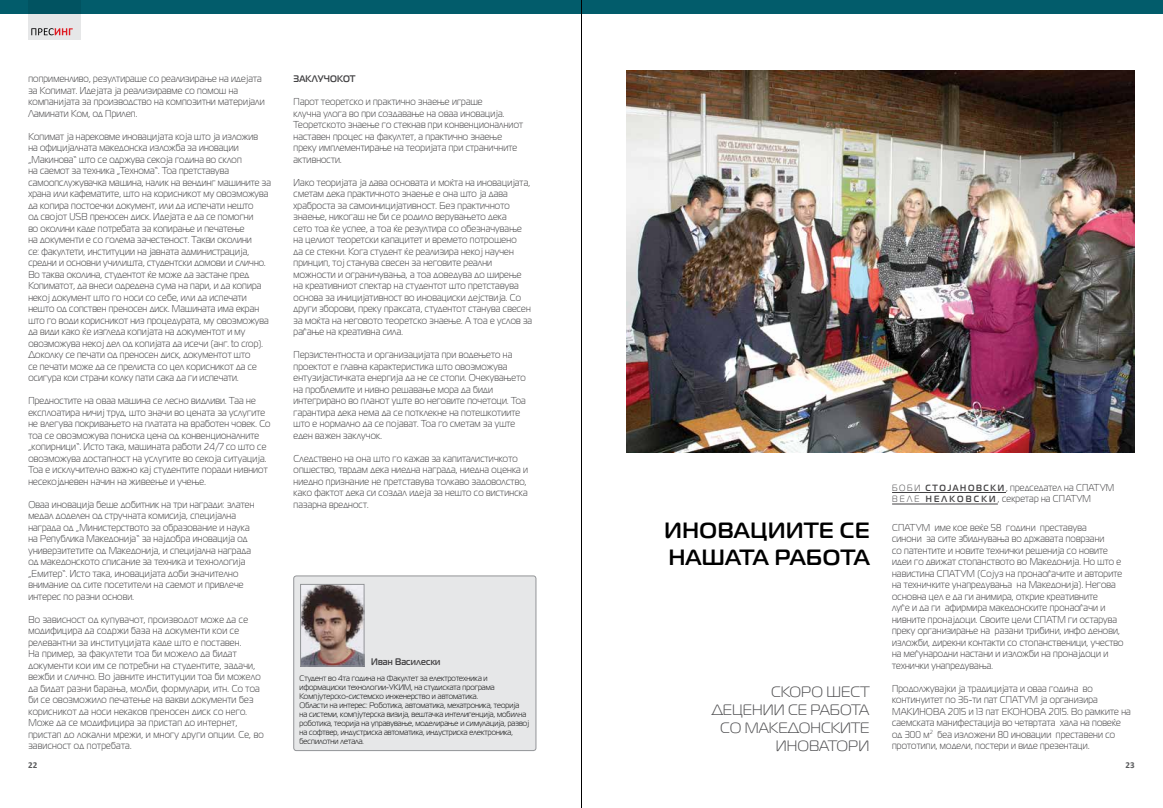
<style>
.page{position:relative;width:1163px;height:808px;background:#fff}
.page>*{position:absolute;margin:0;border:0;box-sizing:border-box;transform-origin:0 0}
.t1{font:700 22px/26.4px "ONE";letter-spacing:.03em;color:#000}
.t2{font:15px "ONE";color:#4d4d4f}
.t3{font:10px/11.5px "ONE";letter-spacing:.02em;color:#414042;scale:.9 1}
.t4{font:700 9.5px "ONE";letter-spacing:.02em;color:#414042;scale:.9 1}
.t5{font:700 9px "ONE";color:#414042;scale:.9 1}
.t6{font:9px "ONE";color:#414042;scale:.9 1}
.t7{font:700 9px "Calibri";color:#58595b}
.t8{font:8px/9px "ONE";letter-spacing:.01em;color:#000;scale:.93 1}
.s1{font-weight:700;font-size:9px}
</style>
<div class="page">
<div style="left:294px;top:576px;width:242px;height:174px;background:#e6e7e8;border-radius:3px"></div>
<div style="left:293px;top:576px;width:243px;height:175px;border:1px solid #939598;border-radius:3px"></div>
<img style="left:302px;top:586px;width:60px;height:78px">
<div style="left:300px;top:584px;width:64px;height:82px;border:1px solid #939598"></div>
<img style="left:626px;top:71px;width:508px;height:382px">
<hr style="left:891px;top:492px;width:114px;height:1px;background:#414042">
<hr style="left:891px;top:504px;width:106px;height:1px;background:#414042">
<div style="left:581px;top:0;width:581px;height:14px;background:#025c6b"></div>
<div style="left:0;top:0;width:581px;height:14px;background:#025c6b"></div>
<svg style="left:28px;top:14px;width:53px;height:26px"></svg>
<svg style="left:31px;top:28px;width:42px;height:7px"></svg>
<hr style="left:581px;top:0;width:1px;height:808px;background:#000">
<p class="t3" style="left:28px;top:73px;width:264px">поприменливо, резултираше со реализирање на идејата за Копимат. Идејата ја реализиравме со помош на компанијата за производство на композитни материјали Ламинати Ком, од Прилеп.</p>
<p class="t3" style="left:28px;top:130px;width:271px">Kопимат ја нарековме иновацијата која што ја изложив<br>на официјалната македонска изложба за иновации „Макинова“ што се одржува секоја година во склоп<br>на саемот за техника „Технома“. Тоа претставува самоопслужувачка машина, налик на вендинг машините за храна или кафематите, што на корисникот му овозможува да копира постоечки документ, или да испечати нешто<br>од својот USB преносен диск. Идејата е да се помогни<br>во околини каде потребата за копирање и печатење<br>на документи е со голема зачестеност. Такви околини<br>се: факултети, институции на јавната администрација, средни и основни училишта, студентски домови и слично.<br>Во таква околина, студентот ќе може да застане пред Копиматот, да внеси одредена сума на пари, и да копира некој документ што го носи со себе, или да испечати нешто од сопствен преносен диск. Машината има екран што го води корисникот низ процедурата, му овозможува да види како ќе изгледа копијата на документот и му овозможува некој дел од копијата да исечи (анг. to crop).<br>Доколку се печати од преносен диск, документот што<br>се печати може да се прелиста со цел корисникот да се осигура кои страни колку пати сака да ги испечати.</p>
<p class="t3" style="left:28px;top:395px;width:270px">Предностите на оваа машина се лесно видливи. Таа не експлоатира ничиј труд, што значи во цената за услугите не влегува покривањето на платата на вработен човек. Со тоа се овозможува пониска цена од конвенционалните „копирници“. Исто така, машината работи 24/7 со што се овозможува достапност на услугите во секоја ситуација.<br>Тоа е исклучително важно кај студентите поради нивниот несекојдневен начин на живеење и учење.</p>
<p class="t3" style="left:28px;top:498px;width:252px">Оваа иновација беше добитник на три награди: златен медал доделен од стручната комисија, специјална награда од „Министерството за образование и наука на Република Македонија“ за најдобра иновација од универзитетите од Македонија, и специјална награда од македонското списание за техника и технологија „Емитер“. Исто така, иновацијата доби значително внимание од сите посетители на саемот и привлече интерес по разни основи.</p>
<p class="t3" style="left:28px;top:613px;width:263px">Во зависност од купувачот, производот може да се модифицира да содржи база на документи кои се релевантни за институцијата каде што е поставен.<br>На пример, за факултети тоа би можело да бидат документи кои им се потребни на студентите, задачи, вежби и слично. Во јавните институции тоа би можело да бидат разни барања, молби, формулари, итн. Со тоа би се овозможило печатење на вакви документи без корисникот да носи некаков преносен диск со него.<br>Може да се модифицира за пристап до интернет, пристап до локални мрежи, и многу други опции. Се, во зависност од потребата.</p>
<p class="t4" style="left:293px;top:73px;width:63px">Заклучо кот</p>
<p class="t3" style="left:293px;top:96px;width:256px">Парот теоретско и практично знаење играше<br>клучна улога во при создавање на оваа иновација.<br>Теоретското знаење го стекнав при конвенционалниот наставен процес на факултет, а практично знаење преку имплементирање на теоријата при страничните активности.</p>
<p class="t3" style="left:293px;top:176px;width:266px">Иако теоријата ја дава основата и моќта на иновацијата, сметам дека практичното знаење е она што ја дава храброста за самоиницијативност. Без практичното знаење, никогаш не би се родило верувањето дека<br>сето тоа ќе успее, а тоа ќе резултира со обезначување на целиот теоретски капацитет и времето потрошено<br>да се стекни. Кога студент ќе реализира некој научен принцип, тој станува свесен за неговите реални можности и ограничувања, а тоа доведува до ширење на креативниот спектар на студентот што претставува основа за иницијативност во иновациски дејствија. Со други зборови, преку праксата, студентот станува свесен за моќта на неговото теоретско знаење. А тоа е услов за раѓање на креативна сила.</p>
<p class="t3" style="left:293px;top:349px;width:259px">Перзистентноста и организацијата при водењето на проектот е главна карактеристика што овозможува ентузијастичката енергија да не се стопи. Очекувањето на проблемите и нивно решавање мора да биди интегрирано во планот уште во неговите почетоци. Тоа гарантира дека нема да се потклекне на потешкотиите што е нормално да се појават. Тоа го сметам за уште еден важен заклучок.</p>
<p class="t3" style="left:293px;top:452px;width:262px">Следствено на она што го кажав за капиталистичкото опшество, тврдам дека ниедна награда, ниедна оценка и ниедно признание не претставува толкаво задоволство, како фактот дека си создал идеја за нешто со вистинска пазарна вредност.</p>
<p class="t4" style="left:371px;top:656px;width:78px">Иван Василески</p>
<p class="t8" style="left:299px;top:673px;width:248px">Студент во 4та година на Факултет за електротехника и иформациски технологии-УКИМ, на студиската програма Компјутерско-системско инженерство и автоматика.<br>Области на интерес: Роботика, автоматика, мехатроника, теорија<br>на системи, компјутерска визија, вештачка интелигенција, мобилна роботика, теорија на управување, моделирање и симулација, развој на софтвер, индустриска автоматика, индустриска електроника, беспилотни летала.</p>
<h1 class="t1" style="left:664px;top:517px;width:206px">ИНОВАЦИИТЕ СЕ<br>НАШАТА РАБОТА</h1>
<h2 class="t2" style="left:771px;top:684px;width:21px">Скоро</h2>
<h2 class="t2" style="left:826px;top:684px;width:12px">шест</h2>
<h2 class="t2" style="left:711px;top:702px;width:12px">децении</h2>
<h2 class="t2" style="left:788px;top:702px;width:34px">се работа</h2>
<h2 class="t2" style="left:720px;top:720px;width:36px">со македонските</h2>
<h2 class="t2" style="left:775px;top:738px;width:12px">иноватори</h2>
<p class="t6" style="left:891px;top:482px;width:17px">Боби</p>
<p class="t5" style="left:925px;top:482px;width:17px">Стојановс</p>
<p class="t3" style="left:990px;top:481px;width:139px"><span class="s1">к и</span> , председател на СПАТУМ</p>
<p class="t6" style="left:891px;top:494px;width:17px">В еле</p>
<p class="t5" style="left:925px;top:493px;width:44px">Нел ковс</p>
<p class="t3" style="left:981px;top:493px;width:123px"><span class="s1">к и</span> , секретар на СПАТУМ</p>
<p class="t3" style="left:891px;top:521px;width:258px">СПАТУМ име кое веќе 58 години преставува<br>синони за сите збиднувања во државата поврзани<br>со патентите и новите технички решенија со новите идеи го движат стопанството во Македонија. Но што е навистина СПАТУМ (Сојуз на пронаоѓачите и авторите на техничките унапредувања на Македонија). Негова основна цел е да ги анимира, открие креативните<br>луѓе и да ги афирмира македонските пронаоѓачи и нивните пронајдоци. Своите цели СПАТМ ги остарува преку организирање на разани трибини, инфо денови, изложби, дирекни контакти со стопанственици, учество на меѓународни настани и изложби на пронајдоци и технички унапредувања.</p>
<p class="t3" style="left:891px;top:682px;width:266px">Продолжувајки ја традицијата и оваа година во континуитет по 36-ти пат СПАТУМ ја организира МАКИНОВА 2015 и 13 пат ЕКОНОВА 2015. Во рамките на саемската манифестација во четвртата хала на повеќе од 300 м<sup>2</sup> беа изложени 80 иновации преставени со прототипи, модели, постери и виде презентаци.</p>
<p class="t7" style="left:28px;top:759px;width:11px">22</p>
<p class="t7" style="left:1125px;top:759px;width:11px">23</p>
</div>
